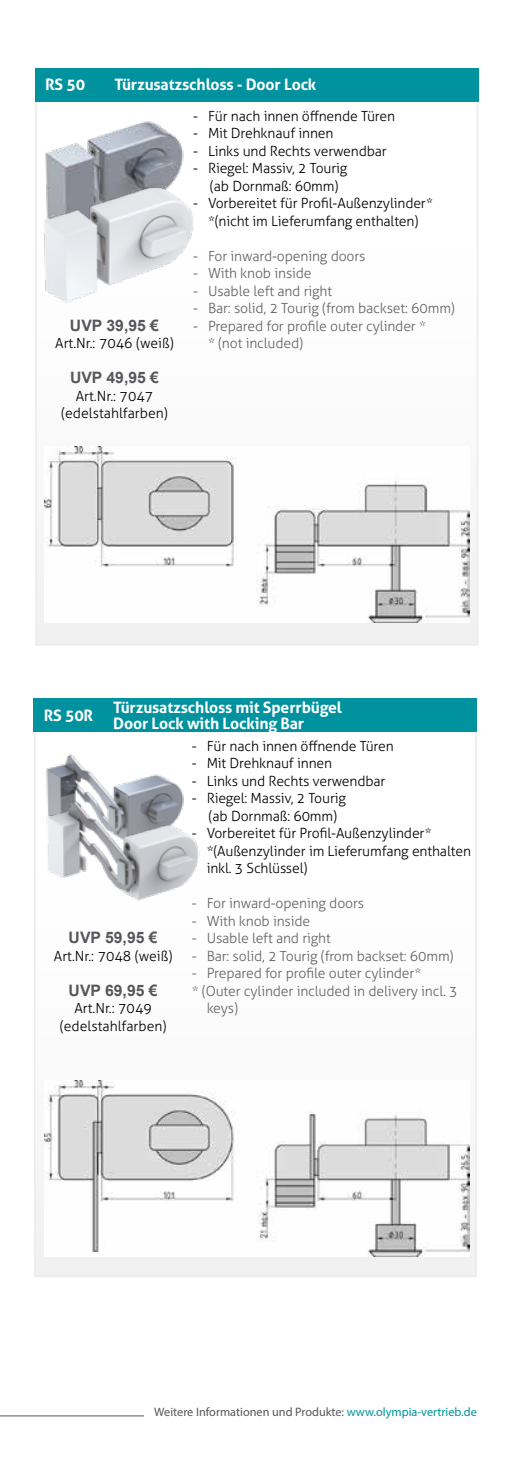
<style>
.page{position:relative;width:521px;height:1474px;background:#fff}
.page>*{position:absolute;margin:0;border:0;box-sizing:border-box;transform-origin:0 0}
.t1{font:700 15.75px/15.8px "Aller";letter-spacing:-.01em;color:#fff}
.t2{font:700 15.75px "Arial";color:#56575a}
.t3{font:300 14px/17.5px "Aller";letter-spacing:-.01em;color:#000;text-align:center}
.t4{font:300 14px/17.5px "Aller";letter-spacing:-.01em;color:#646363}
.t5{font:12.25px "Myriad Pro";color:#56575a}
.s1{color:#00929e}
</style>
<div class="page">
<hr style="left:0;top:1415px;width:144px;height:1px;background:#56575a">
<div style="left:35px;top:68px;width:443px;height:33px;background:#00929e"></div>
<img style="left:45px;top:121px;width:139px;height:67px">
<img style="left:44px;top:188px;width:150px;height:115px">
<img style="left:46px;top:754px;width:135px;height:35px">
<img style="left:46px;top:789px;width:154px;height:112px">
<div style="left:34px;top:698px;width:443px;height:34px;background:#00929e"></div>
<img style="left:44px;top:446px;width:425px;height:176px">
<img style="left:45px;top:1080px;width:424px;height:176px">
<p class="t1" style="left:45px;top:77px;width:42px">RS 50</p>
<p class="t1" style="left:115px;top:77px;width:203px">Türzusatzschloss - Door Lock</p>
<p class="t2" style="left:70px;top:315px;width:91px">UVP 39,95 €</p>
<p class="t3" style="left:55px;top:334px;width:120px">Art.Nr.: 7046 (weiß)</p>
<p class="t2" style="left:70px;top:367px;width:91px">UVP 49,95 €</p>
<p class="t3" style="left:61px;top:387px;width:108px">Art.Nr.: 7047 (edelstahlfarben)</p>
<p class="t3" style="left:193px;top:107px;width:203px">- Für nach innen öffnende Türen</p>
<p class="t3" style="left:193px;top:124px;width:142px">- Mit Drehknauf innen</p>
<p class="t3" style="left:193px;top:142px;width:195px">- Links und Rechts verwendbar</p>
<p class="t3" style="left:193px;top:159px;width:156px">- Riegel: Massiv, 2 Tourig (ab Dornmaß: 60mm)</p>
<p class="t3" style="left:193px;top:194px;width:241px">- Vorbereitet für Profil-Außenzylinder* *(nicht im Lieferumfang enthalten)</p>
<p class="t4" style="left:193px;top:247px;width:174px">- For inward-opening doors</p>
<p class="t4" style="left:193px;top:264px;width:120px">- With knob inside</p>
<p class="t4" style="left:193px;top:282px;width:140px">- Usable left and right</p>
<p class="t4" style="left:193px;top:299px;width:263px">- Bar: solid, 2 Tourig (from backset: 60mm)</p>
<p class="t4" style="left:208px;top:317px;width:219px;text-indent:-15px">- Prepared for profile outer cylinder * * (not included)</p>
<p class="t1" style="left:44px;top:708px;width:51px">RS 50R</p>
<p class="t1" style="left:113px;top:699px;width:230px">Türzusatzschloss mit Sperrbügel<br>Door Lock with Locking Bar</p>
<p class="t2" style="left:69px;top:927px;width:91px">UVP 59,95 €</p>
<p class="t3" style="left:54px;top:947px;width:120px">Art.Nr.: 7048 (weiß)</p>
<p class="t2" style="left:69px;top:980px;width:91px">UVP 69,95 €</p>
<p class="t3" style="left:60px;top:999px;width:108px">Art.Nr.: 7049 (edelstahlfarben)</p>
<p class="t3" style="left:192px;top:737px;width:203px">- Für nach innen öffnende Türen</p>
<p class="t3" style="left:192px;top:754px;width:142px">- Mit Drehknauf innen</p>
<p class="t3" style="left:192px;top:772px;width:195px">- Links und Rechts verwendbar</p>
<p class="t3" style="left:192px;top:789px;width:156px">- Riegel: Massiv, 2 Tourig (ab Dornmaß: 60mm)</p>
<p class="t3" style="left:207px;top:824px;width:266px;text-align:left;text-indent:-15px">- Vorbereitet für Profil-Außenzylinder* *(Außenzylinder im Lieferumfang enthalten inkl. 3 Schlüssel)</p>
<p class="t4" style="left:192px;top:894px;width:174px">- For inward-opening doors</p>
<p class="t4" style="left:192px;top:912px;width:120px">- With knob inside</p>
<p class="t4" style="left:192px;top:929px;width:140px">- Usable left and right</p>
<p class="t4" style="left:192px;top:947px;width:263px">- Bar: solid, 2 Tourig (from backset: 60mm)</p>
<p class="t4" style="left:192px;top:964px;width:231px">- Prepared for profile outer cylinder*</p>
<p class="t4" style="left:192px;top:982px;width:267px">* (Outer cylinder included in delivery incl. 3</p>
<p class="t4" style="left:207px;top:999px;width:33px">keys)</p>
<p class="t5" style="left:154px;top:1404px;width:324px">Weitere Informationen und Produkte: <span class="s1">www.olympia-vertrieb.de</span></p>
</div>
